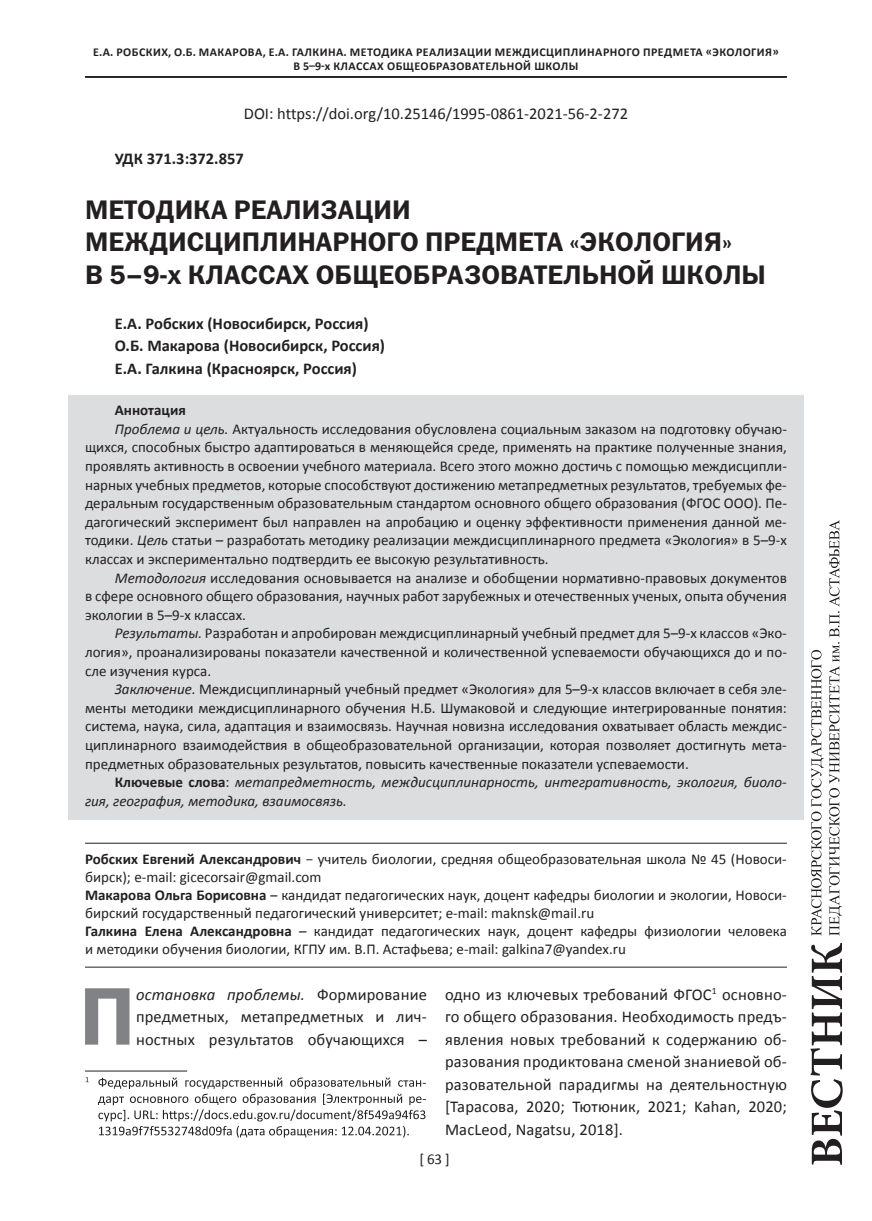
<style>
.page{position:relative;width:872px;height:1221px;background:#fff}
.page>*{position:absolute;margin:0;border:0;box-sizing:border-box;transform-origin:0 0}
.t1{font:82.05px "ez Franklin Goth Demi";color:#808285}
.t2{font:27px/32.4px "ez Franklin Goth Demi";color:#231f20}
.t3{font:16.5px/22.5px "Calibri";letter-spacing:.01em;color:#231f20;text-align:justify}
.t4{font:700 16.5px/22.5px "Calibri";color:#231f20}
.t5{font:15px/18px "Calibri";color:#231f20}
.t6{font:italic 15px "Calibri";color:#231f20}
.t7{font:700 15px "Calibri";color:#231f20}
.t8{font:700 12px/13.5px "Calibri";letter-spacing:.04em;color:#231f20}
.s1{font-style:italic}
.s2{font-weight:700;font-style:normal}
.s3{font-style:normal}
.s4{font-weight:700}
</style>
<div class="page">
<svg style="left:811px;top:520px;width:31px;height:415px"></svg>
<svg style="left:810px;top:943px;width:32px;height:221px"></svg>
<div style="left:68px;top:394px;width:736px;height:425px;background:#dcdddf"></div>
<hr style="left:85px;top:842px;width:702px;height:1px;background:#231f20">
<hr style="left:85px;top:966px;width:702px;height:1px;background:#231f20">
<hr style="left:85px;top:1070px;width:102px;height:1px;background:#231f20">
<svg style="left:86px;top:1077px;width:340px;height:60px"></svg>
<hr style="left:85px;top:76px;width:702px;height:1px;background:#231f20">
<hr style="left:85px;top:77px;width:702px;height:1px;background:#231f20">
<p class="t8" style="left:93px;top:46px;width:126px">Е.А. Робских, О.Б. Макаро</p>
<p class="t8" style="left:293px;top:46px;width:487px;text-indent:-45px">ва, Е.А. Галкина. МЕТОДИКА РЕАЛИЗАЦИИ МЕЖДИСЦИПЛИ НАРНОГО ПРЕДМЕТА «ЭКОЛОГИЯ»<br>В 5–9-х КЛАССАХ ОБЩЕОБРАЗОВАТЕЛЬНОЙ ШКОЛЫ</p>
<p class="t3" style="left:244px;top:102px;width:386px">DOI: https://doi.org/10.25146/1995-0861-2021-56-2-272</p>
<p class="t4" style="left:115px;top:147px;width:130px">УДК 371.3:372.857</p>
<h2 class="t2" style="left:85px;top:193px;width:682px">МЕТОДИКА РЕАЛИЗАЦИИ<br>МЕЖДИСЦИПЛИНАРНОГО ПРЕДМЕТА «ЭКОЛОГИЯ»<br>В 5–9-х КЛАССАХ ОБЩЕОБРАЗОВАТЕЛЬНОЙ ШКОЛЫ</h2>
<p class="t4" style="left:115px;top:312px;width:272px">Е.А. Робских (Новосибирск, Россия)<br>О.Б. Макарова (Новосибирск, Россия)<br>Е.А. Галкина (Красноярск, Россия)</p>
<p class="t7" style="left:115px;top:400px;width:72px">Аннотация</p>
<p class="t5" style="left:115px;top:420px;width:673px"><span class="s1">Проблема и цель.</span> Актуальность исследования обусловлена социальным заказом на подготовку обучаю-</p>
<p class="t5" style="left:85px;top:438px;width:703px">щихся, способных быстро адаптироваться в меняющейся среде, применять на практике полученные знания,</p>
<p class="t5" style="left:85px;top:457px;width:703px">проявлять активность в освоении учебного материала. Всего этого можно достичь с помощью междисципли-</p>
<p class="t5" style="left:85px;top:475px;width:703px">нарных учебных предметов, которые способствуют достижению метапредметных результатов, требуемых фе-</p>
<p class="t5" style="left:85px;top:494px;width:703px">деральным государственным образовательным стандартом основного общего образования (ФГОС ООО). Пе-</p>
<p class="t5" style="left:85px;top:513px;width:703px">дагогический эксперимент был направлен на апробацию и оценку эффективности применения данной ме-</p>
<p class="t5" style="left:85px;top:531px;width:703px">тодики. <span class="s1">Цель</span> статьи – разработать методику реализации междисциплинарного предмета «Экология» в 5–9-х</p>
<p class="t5" style="left:85px;top:550px;width:465px">классах и экспериментально подтвердить ее высокую результативность.</p>
<p class="t5" style="left:115px;top:568px;width:673px"><span class="s1">Методология</span> исследования основывается на анализе и обобщении нормативно-правовых документов</p>
<p class="t5" style="left:85px;top:587px;width:703px">в сфере основного общего образования, научных работ зарубежных и отечественных ученых, опыта обучения</p>
<p class="t5" style="left:85px;top:606px;width:162px">экологии в 5–9-х классах.</p>
<p class="t5" style="left:115px;top:624px;width:673px"><span class="s1">Результаты.</span> Разработан и апробирован междисциплинарный учебный предмет для 5–9-х классов «Эко-</p>
<p class="t5" style="left:85px;top:643px;width:703px">логия», проанализированы показатели качественной и количественной успеваемости обучающихся до и по-</p>
<p class="t5" style="left:85px;top:661px;width:128px">сле изучения курса.</p>
<p class="t5" style="left:115px;top:680px;width:673px"><span class="s1">Заключение.</span> Междисциплинарный учебный предмет «Экология» для 5–9-х классов включает в себя эле-</p>
<p class="t5" style="left:85px;top:699px;width:703px">менты методики междисциплинарного обучения Н.Б. Шумаковой и следующие интегрированные понятия:</p>
<p class="t5" style="left:85px;top:717px;width:703px">система, наука, сила, адаптация и взаимосвязь. Научная новизна исследования охватывает область междис-</p>
<p class="t5" style="left:85px;top:736px;width:703px">циплинарного взаимодействия в общеобразовательной организации, которая позволяет достигнуть мета-</p>
<p class="t5" style="left:85px;top:754px;width:605px">предметных образовательных результатов, повысить качественные показатели успеваемости.</p>
<p class="t6" style="left:115px;top:772px;width:673px"><span class="s2">Ключевые слова</span><span class="s3">:</span> метапредметность, междисциплинарность, интегративность, экология, биоло-</p>
<p class="t6" style="left:85px;top:790px;width:263px">гия, география, методика, взаимосвязь.</p>
<p class="t5" style="left:85px;top:850px;width:703px"><span class="s4">Робских Евгений Александрович</span> − учитель биологии, средняя общеобразовательная школа № 45 (Новоси&shy;бирск); е-mail: gicecorsair@gmail.com<br><span class="s4">Макарова Ольга Борисовна</span> ‒ кандидат педагогических наук, доцент кафедры биологии и экологии, Новоси&shy;бирский государственный педагогический университет; е-mail: maknsk@mail.ru<br><span class="s4">Галкина Елена Александровна</span> – кандидат педагогических наук, доцент кафедры физиологии человека и методики обучения биологии, КГПУ им. В.П. Астафьева; e-mail: galkina7@yandex.ru</p>
<h1 class="t1" style="left:79px;top:969px;width:57px">П</h1>
<p class="t3" style="left:136px;top:982px;width:292px"><span class="s1">остановка проблемы.</span> Формирование предметных, метапредметных и лич&shy;ностных результатов обучающихся –</p>
<p class="t3" style="left:445px;top:982px;width:343px">одно из ключевых требований ФГОС<sup>1</sup> основно&shy;го общего образования. Необходимость предъ&shy;явления новых требований к содержанию об&shy;разования продиктована сменой знаниевой об&shy;разовательной парадигмы на деятельностную [Тарасова, 2020; Тютюник, 2021; Kahan, 2020; MacLeod, Nagatsu, 2018].</p>
<p class="t5" style="left:419px;top:1149px;width:32px">[ 63 ]</p>
</div>
